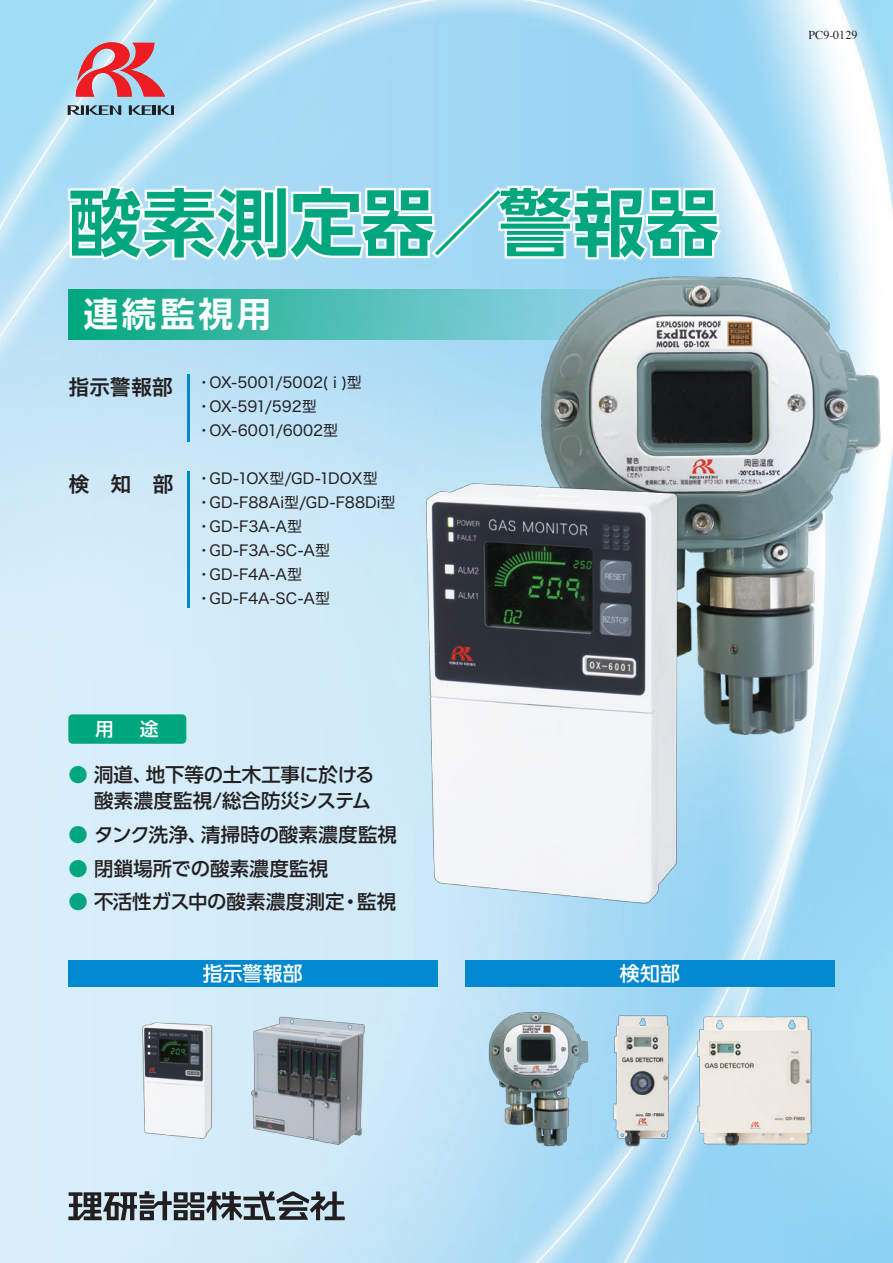
<style>
.page{position:relative;width:893px;height:1263px;background:#fff}
.page>*{position:absolute;margin:0;border:0;box-sizing:border-box;transform-origin:0 0}
.t1{font:700 73.35px "UD Shin Go Pro De";color:#00a77e}
.t2{font:700 34.5px "UD Shin Go Pro De";letter-spacing:.11em;color:#fff}
.t3{font:21px "Hira Kaku Std W6";color:#231f20}
.t4{font:500 19.8px "UD Shin Go Pro";letter-spacing:.01em;color:#fff}
.t5{font:500 19.35px/26.5px "UD Shin Go Pro";color:#231f20;text-align:right}
.t6{font:500 18.75px "UD Shin Go Pro";color:#fff}
.t7{font:15px/24px "Hira Kaku Std W4";color:#231f20}
.t8{font:12px "Times";color:#231f20}
.s1{font-family:"Hira Kaku Std W6";font-size:21px}
.s2{color:#00a77e}
</style>
<div class="page">
<img style="left:0;top:0;width:893px;height:1263px">
<svg style="left:68px;top:289px;width:464px;height:50px;background:#42baac"></svg>
<img style="left:129px;top:1002px;width:97px;height:146px">
<img style="left:249px;top:1014px;width:116px;height:132px">
<svg style="left:75px;top:41px;width:90px;height:56px;background:#cb8492"></svg>
<svg style="left:68px;top:105px;width:53px;height:10px"></svg>
<svg style="left:129px;top:105px;width:45px;height:10px"></svg>
<img style="left:60px;top:177px;width:669px;height:110px">
<svg style="left:66px;top:183px;width:658px;height:81px"></svg>
<div style="left:68px;top:714px;width:118px;height:30px;background:#00a77e;border-radius:4px"></div>
<svg style="left:68px;top:1191px;width:277px;height:29px;background:#788289"></svg>
<div style="left:68px;top:959px;width:370px;height:27px;background:#0089cf"></div>
<div style="left:465px;top:959px;width:370px;height:27px;background:#0089cf"></div>
<img style="left:588px;top:997px;width:107px;height:159px">
<img style="left:683px;top:999px;width:144px;height:167px">
<hr style="left:188px;top:375px;width:2px;height:67px;background:#0089cf">
<hr style="left:188px;top:471px;width:2px;height:136px;background:#0089cf">
<img style="left:532px;top:270px;width:354px;height:475px">
<img style="left:486px;top:1010px;width:103px;height:138px">
<img style="left:378px;top:410px;width:350px;height:528px">
<h1 class="t1" style="left:68px;top:163px;width:652px">酸素測定器／警報器</h1>
<h2 class="t2" style="left:83px;top:286px;width:190px">連続監視用</h2>
<p class="t7" style="left:197px;top:370px;width:167px;text-indent:-128px"><span class="s1">指示警報部</span> ・OX-5001/5002( i )型・OX-591/592型・OX-6001/6002型</p>
<p class="t7" style="left:197px;top:466px;width:200px">・GD-1OX型/GD-1DOX型・GD-F88Ai型/GD-F88Di型・GD-F3A-A型・GD-F3A-SC-A型・GD-F4A-A型・GD-F4A-SC-A型</p>
<h3 class="t3" style="left:68px;top:467px;width:106px">検　知　部</h3>
<p class="t6" style="left:95px;top:714px;width:20px">用</p>
<p class="t6" style="left:140px;top:714px;width:20px">途</p>
<p class="t5" style="left:68px;top:761px;width:308px"><span class="s2">●</span> 洞道、地下等の土木工事に於ける酸素濃度監視/総合防災システム</p>
<p class="t5" style="left:68px;top:821px;width:330px"><span class="s2">●</span> タンク洗浄、清掃時の酸素濃度監視</p>
<p class="t5" style="left:68px;top:854px;width:261px"><span class="s2">●</span> 閉鎖場所での酸素濃度監視</p>
<p class="t5" style="left:68px;top:888px;width:329px"><span class="s2">●</span> 不活性ガス中の酸素濃度測定・監視</p>
<h3 class="t4" style="left:203px;top:957px;width:101px">指示警報部</h3>
<h3 class="t4" style="left:620px;top:957px;width:62px">検知部</h3>
<p class="t8" style="left:809px;top:24px;width:50px">PC9-0129</p>
</div>
